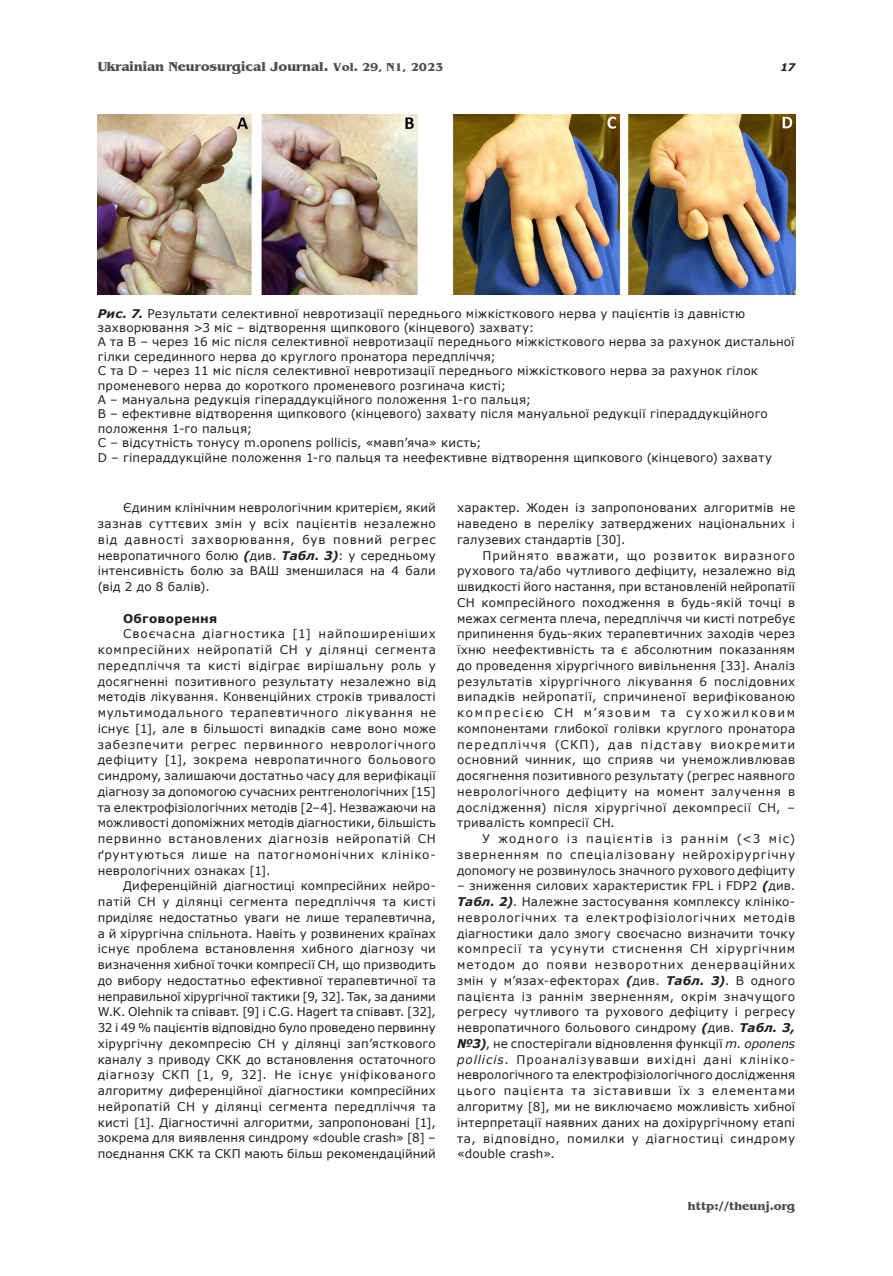
<style>
.page{position:relative;width:893px;height:1276px;background:#fff}
.page>*{position:absolute;margin:0;border:0;box-sizing:border-box;transform-origin:0 0}
.t1{font:700 13.5px "Benguiat";color:#4d4d4d}
._092_Body_ua{font:12px/15.8px "Verdana";letter-spacing:.015em;color:#231f20;text-align:justify}
._112_Ris_pidpys{font:12px/14.4px "Verdana";letter-spacing:.015em;color:#231f20}
.t2{font:700 12px "Benguiat";color:#4d4d4d}
._093_Body_pidzag_ua{font:700 12px "Verdana";letter-spacing:.02em;color:#231f20}
.t3{font:italic 700 10.5px "Verdana";color:#231f20}
.s1{font-size:12px}
.s2{font-weight:700;font-style:italic}
.s3{font-style:italic}
</style>
<div class="page">
<img style="left:98px;top:115px;width:697px;height:180px">
<p class="t1" style="left:98px;top:59px;width:347px">Ukrainian Neurosurgical Journal. <span class="s1">Vol. 29, N1, 2023</span></p>
<p class="t3" style="left:781px;top:59px;width:16px">17</p>
<p class="_112_Ris_pidpys" style="left:98px;top:306px;width:649px"><span class="s2">Рис. 7.</span> Результати селективної невротизації переднього міжкісткового нерва у пацієнтів із давністю захворювання &gt;3 міс – відтворення щипкового (кінцевого) захвату:</p>
<p class="_112_Ris_pidpys" style="left:98px;top:335px;width:698px">A та B – через 16 міс після селективної невротизації переднього міжкісткового нерва за рахунок дистальної гілки серединного нерва до круглого пронатора передпліччя;<br>C та D – через 11 міс після селективної невротизації переднього міжкісткового нерва за рахунок гілок променевого нерва до короткого променевого розгинача кисті;<br>A – мануальна редукція гіпераддукційного положення 1-го пальця;<br>B – ефективне відтворення щипкового (кінцевого) захвату після мануальної редукції гіпераддукційного положення 1-го пальця;<br>C – відсутність тонусу m.oponens pollicis, «мавп’яча» кисть;<br>D – гіпераддукційне положення 1-го пальця та неефективне відтворення щипкового (кінцевого) захвату</p>
<p class="_092_Body_ua" style="left:98px;top:500px;width:340px;text-indent:26px">Єдиним клінічним неврологічним критерієм, який зазнав суттєвих змін у всіх пацієнтів незалежно від давності захворювання, був повний регрес невропатичного болю <span class="s2">(</span>див. <span class="s2">Табл. 3)</span>: у середньому інтенсивність болю за ВАШ зменшилася на 4 бали (від 2 до 8 балів).</p>
<p class="_093_Body_pidzag_ua" style="left:123px;top:610px;width:95px">Обговорення</p>
<p class="_092_Body_ua" style="left:98px;top:626px;width:340px;text-indent:26px">Своєчасна діагностика [1] найпоширеніших компресійних нейропатій СН у ділянці сегмента передпліччя та кисті відіграє вирішальну роль у досягненні позитивного результату незалежно від методів лікування. Конвенційних строків тривалості мультимодального терапевтичного лікування не існує [1], але в більшості випадків саме воно може забезпечити регрес первинного неврологічного дефіциту [1], зокрема невропатичного больового синдрому, залишаючи достатньо часу для верифікації діагнозу за допомогою сучасних рентгенологічних [15] та електрофізіологічних методів [2‒4]. Незважаючи на можливості допоміжних методів діагностики, більшість первинно встановлених діагнозів нейропатій СН ґрунтуються лише на патогномонічних клініко&shy;неврологічних ознаках [1].</p>
<p class="_092_Body_ua" style="left:98px;top:878px;width:340px;text-indent:26px">Диференційній діагностиці компресійних нейро&shy;патій СН у ділянці сегмента передпліччя та кисті приділяє недостатньо уваги не лише терапевтична, а й хірургічна спільнота. Навіть у розвинених країнах існує проблема встановлення хибного діагнозу чи визначення хибної точки компресії СН, що призводить до вибору недостатньо ефективної терапевтичної та неправильної хірургічної тактики [9, 32]. Так, за даними W.K. Olehnik та співавт. [9] і C.G. Hagert та співавт. [32], 32 і 49 % пацієнтів відповідно було проведено первинну хірургічну декомпресію СН у ділянці зап’ясткового каналу з приводу СКК до встановлення остаточного діагнозу СКП [1, 9, 32]. Не існує уніфікованого алгоритму диференційної діагностики компресійних нейропатій СН у ділянці сегмента передпліччя та кисті [1]. Діагностичні алгоритми, запропоновані [1], зокрема для виявлення синдрому «double crash» [8] – поєднання СКК та СКП мають більш рекомендаційний</p>
<p class="_092_Body_ua" style="left:457px;top:500px;width:340px">характер. Жоден із запропонованих алгоритмів не наведено в переліку затверджених національних і галузевих стандартів [30].</p>
<p class="_092_Body_ua" style="left:457px;top:547px;width:340px;text-indent:26px">Прийнято вважати, що розвиток виразного рухового та/або чутливого дефіциту, незалежно від швидкості його настання, при встановленій нейропатії СН компресійного походження в будь-якій точці в межах сегмента плеча, передпліччя чи кисті потребує припинення будь-яких терапевтичних заходів через їхню неефективність та є абсолютним показанням до проведення хірургічного вивільнення [33]. Аналіз результатів хірургічного лікування 6 послідовних випадків нейропатії, спричиненої верифікованою компресією СН м’язовим та сухожилковим компонентами глибокої голівки круглого пронатора передпліччя (СКП), дав підставу виокремити основний чинник, що сприяв чи унеможливлював досягнення позитивного результату (регрес наявного неврологічного дефіциту на момент залучення в дослідження) після хірургічної декомпресії СН, ‒ тривалість компресії СН.</p>
<p class="_092_Body_ua" style="left:457px;top:831px;width:340px;text-indent:26px">У жодного із пацієнтів із раннім (&lt;3 міс) зверненням по спеціалізовану нейрохірургічну допомогу не розвинулось значного рухового дефіциту</p>
<p class="_092_Body_ua" style="left:457px;top:878px;width:340px">– зниження силових характеристик FPL і FDP2 <span class="s2">(</span>див.<br><span class="s2">Табл. 2)</span>. Належне застосування комплексу клініко&shy;неврологічних та електрофізіологічних методів діагностики дало змогу своєчасно визначити точку компресії та усунути стиснення СН хірургічним методом до появи незворотних денерваційних змін у м’язах-ефекторах <span class="s2">(</span>див. <span class="s2">Табл. 3)</span>. В одного пацієнта із раннім зверненням, окрім значущого регресу чутливого та рухового дефіциту і регресу невропатичного больового синдрому <span class="s2">(</span>див. <span class="s2">Табл. 3, №3)</span>, не спостерігали відновлення функції <span class="s3">m. oponens pollicis</span>. Проаналізувавши вихідні дані клініко&shy;неврологічного та електрофізіологічного дослідження цього пацієнта та зіставивши їх з елементами алгоритму [8], ми не виключаємо можливість хибної інтерпретації наявних даних на дохірургічному етапі та, відповідно, помилки у діагностиці синдрому «double crash».</p>
<p class="t2" style="left:688px;top:1199px;width:109px">http://theunj.org</p>
</div>
